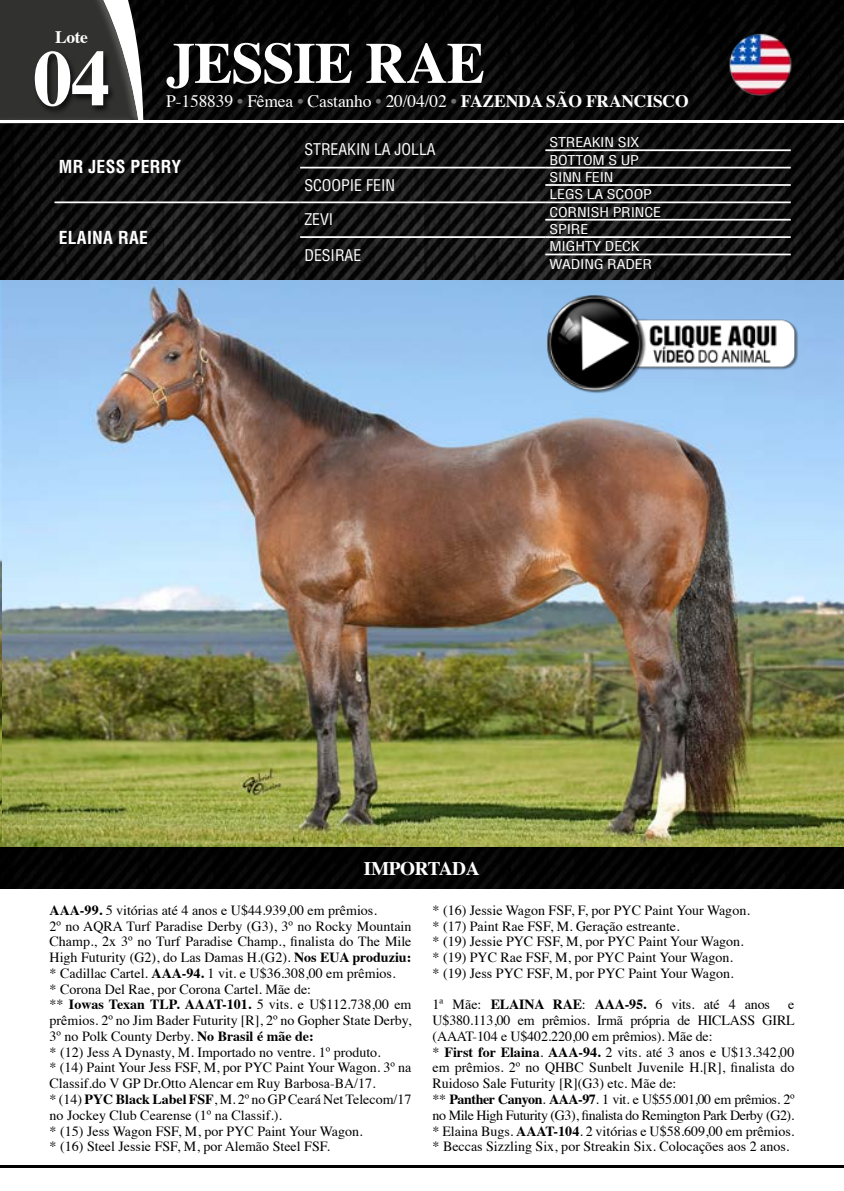
<style>
.page{position:relative;width:844px;height:1191px;background:#fff}
.page>*{position:absolute;margin:0;border:0;box-sizing:border-box;transform-origin:0 0}
.t1{font:700 78.75px "Times";color:#fff}
.t2{font:700 57.75px "Times";letter-spacing:-.02em;color:#fff}
.t3{font:700 19.25px "Times";letter-spacing:-.02em;color:#fff}
.t4{font:17.5px "Times";letter-spacing:-.01em;color:#fff}
.t5{font:700 condensed 17.5px "Helvetica LT Std";letter-spacing:.02em;color:#fff}
.t6{font:700 17.5px "Times";color:#fff}
.t7{font:condensed 15.75px "Helvetica LT Std";color:#fff}
.t8{font:14px/15.8px "Times";color:#000}
.t9{font:condensed 13.3px/17.5px "Helvetica LT Std";letter-spacing:-.01em;color:#fff;scale:1.19 1}
.s1{color:#706f6f}
.s2{font-weight:700}
</style>
<div class="page">
<img style="left:0;top:0;width:843px;height:888px">
<hr style="left:2px;top:1165px;width:841px;height:2px;background:#000">
<svg style="left:0;top:0;width:148px;height:133px;background:#444443"></svg>
<img style="left:0;top:281px;width:843px;height:565px">
<hr style="left:0;top:1165px;width:842px;height:2px;background:#000">
<hr style="left:0;top:120px;width:842px;height:3px;background:#fff">
<div style="left:170px;top:46px;width:335px;height:64px;background:#000"></div>
<div style="left:33px;top:50px;width:84px;height:65px;background:#000;opacity:.75"></div>
<hr style="left:54px;top:201px;width:246px;height:2px;background:#fff">
<hr style="left:300px;top:167px;width:245px;height:1px;background:#fff">
<hr style="left:300px;top:201px;width:245px;height:2px;background:#fff">
<hr style="left:300px;top:236px;width:245px;height:2px;background:#fff">
<hr style="left:545px;top:149px;width:245px;height:2px;background:#fff">
<hr style="left:545px;top:167px;width:245px;height:1px;background:#fff">
<hr style="left:545px;top:184px;width:245px;height:2px;background:#fff">
<hr style="left:545px;top:201px;width:245px;height:2px;background:#fff">
<hr style="left:545px;top:219px;width:245px;height:2px;background:#fff">
<hr style="left:545px;top:236px;width:245px;height:2px;background:#fff">
<hr style="left:545px;top:254px;width:245px;height:1px;background:#fff">
<img style="left:726px;top:29px;width:68px;height:71px">
<img style="left:523px;top:282px;width:298px;height:119px">
<p class="t6" style="left:55px;top:20px;width:34px">Lote</p>
<h1 class="t1" style="left:33px;top:3px;width:79px">04</h1>
<h2 class="t2" style="left:166px;top:8px;width:320px">JESSIE RAE</h2>
<p class="t4" style="left:166px;top:85px;width:523px">P-158839 <span class="s1">•</span> Fêmea <span class="s1">•</span> Castanho <span class="s1">•</span> 20/04/02 <span class="s1">•</span> <span class="s2">FAZENDA SÃO FRANCISCO</span></p>
<p class="t5" style="left:59px;top:156px;width:124px">MR JESS PERRY</p>
<p class="t5" style="left:59px;top:226px;width:91px">ELAINA RAE</p>
<p class="t7" style="left:304px;top:140px;width:133px">STREAKIN LA JOLLA</p>
<p class="t7" style="left:304px;top:175px;width:92px">SCOOPIE FEIN</p>
<p class="t7" style="left:304px;top:210px;width:30px">ZEVI</p>
<p class="t7" style="left:304px;top:245px;width:58px">DESIRAE</p>
<p class="t9" style="left:549px;top:133px;width:95px">STREAKIN SIX<br>BOTTOM S UP<br>SINN FEIN<br>LEGS LA SCOOP<br>CORNISH PRINCE<br>SPIRE<br>MIGHTY DECK<br>WADING RADER</p>
<h3 class="t3" style="left:364px;top:850px;width:117px">IMPORTADA</h3>
<p class="t8" style="left:50px;top:901px;width:363px"><span class="s2">AAA-99.</span> 5 vitórias até 4 anos e U$44.939,00 em prêmios.<br>2º no AQRA Turf Paradise Derby (G3), 3º no Rocky Mountain Champ., 2x 3º no Turf Paradise Champ., finalista do The Mile High Futurity (G2), do Las Damas H.(G2). <span class="s2">Nos EUA produziu: </span>* Cadillac Cartel. <span class="s2">AAA-94.</span> 1 vit. e U$36.308,00 em prêmios.<br>* Corona Del Rae, por Corona Cartel. Mãe de:<br>** <span class="s2">Iowas Texan TLP. AAAT-101.</span> 5 vits. e U$112.738,00 em prêmios. 2º no Jim Bader Futurity [R], 2º no Gopher State Derby, 3º no Polk County Derby. <span class="s2">No Brasil é mãe de:<br></span>* (12) Jess A Dynasty, M. Importado no ventre. 1º produto.<br>* (14) Paint Your Jess FSF, M, por PYC Paint Your Wagon. 3º na Classif.do V GP Dr.Otto Alencar em Ruy Barbosa-BA/17.<br>* (14) <span class="s2">PYC Black Label FSF</span>, M. 2º no GP Ceará Net Telecom/17 no Jockey Club Cearense (1º na Classif.).<br>* (15) Jess Wagon FSF, M, por PYC Paint Your Wagon.<br>* (16) Steel Jessie FSF, M, por Alemão Steel FSF.</p>
<p class="t8" style="left:432px;top:901px;width:319px">* (16) Jessie Wagon FSF, F, por PYC Paint Your Wagon. * (17) Paint Rae FSF, M. Geração estreante.<br>* (19) Jessie PYC FSF, M, por PYC Paint Your Wagon. * (19) PYC Rae FSF, M, por PYC Paint Your Wagon.<br>* (19) Jess PYC FSF, M, por PYC Paint Your Wagon.</p>
<p class="t8" style="left:432px;top:995px;width:339px">1ª Mãe: <span class="s2">ELAINA RAE</span>: <span class="s2">AAA-95.</span> 6 vits. até 4 anos</p>
<p class="t8" style="left:432px;top:995px;width:364px;text-indent:355px">e U$380.113,00 em prêmios. Irmã própria de HICLASS GIRL (AAAT-104 e U$402.220,00 em prêmios). Mãe de:<br>* <span class="s2">First for Elaina</span>. <span class="s2">AAA-94.</span> 2 vits. até 3 anos e U$13.342,00 em prêmios. 2º no QHBC Sunbelt Juvenile H.[R], finalista do Ruidoso Sale Futurity [R](G3) etc. Mãe de:<br>** <span class="s2">Panther Canyon</span>. <span class="s2">AAA-97</span>. 1 vit. e U$55.001,00 em prêmios. 2º no Mile High Futurity (G3), finalista do Remington Park Derby (G2). * Elaina Bugs. <span class="s2">AAAT-104</span>. 2 vitórias e U$58.609,00 em prêmios. * Beccas Sizzling Six, por Streakin Six. Colocações aos 2 anos.</p>
</div>
